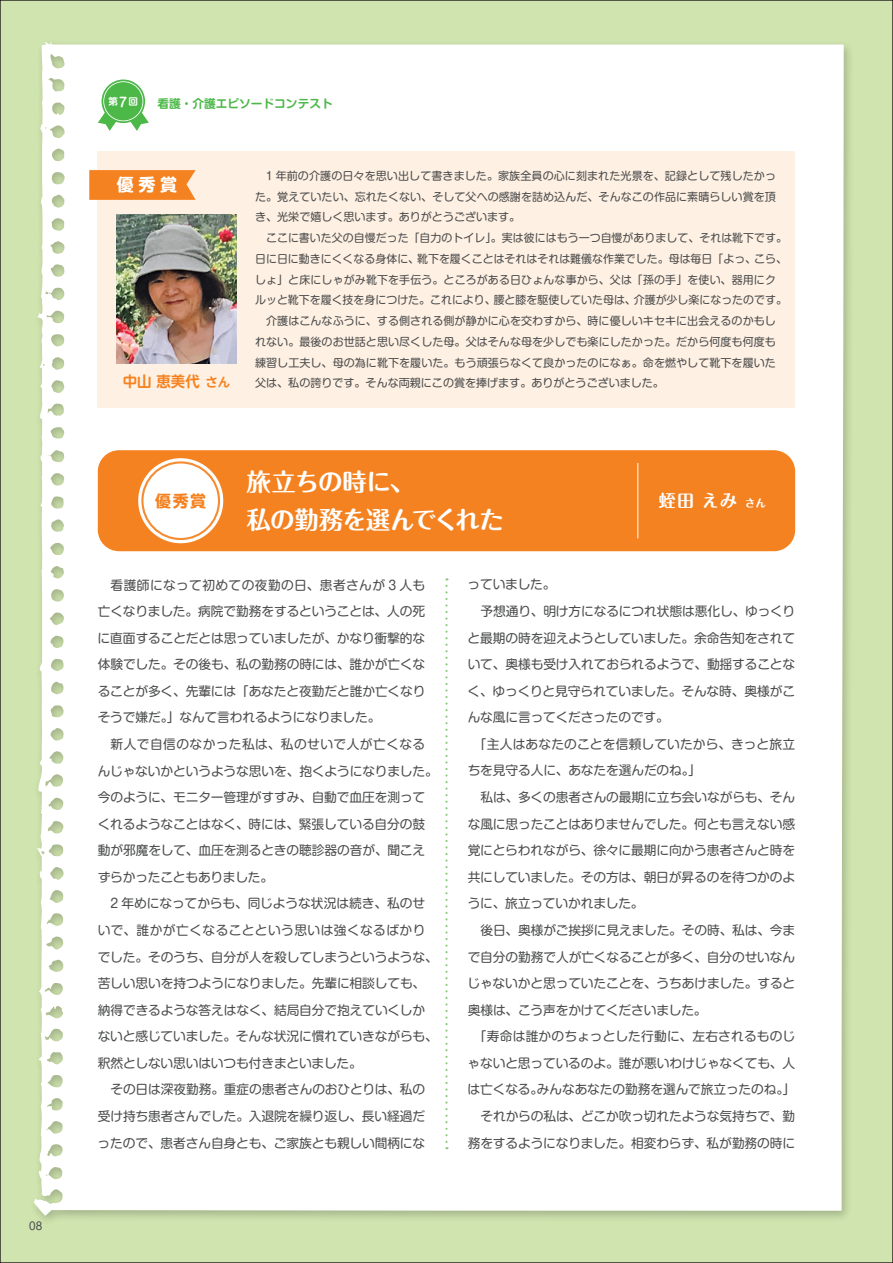
<style>
.page{position:relative;width:893px;height:1263px;background:#cfe4ae}
.page>*{position:absolute;margin:0;border:0;box-sizing:border-box;transform-origin:0 0}
.t1{font:700 24.45px/37.2px "Maru Fo Pro";letter-spacing:-.03em;color:#fff}
.t2{font:700 16.95px "Maru Fo Pro";color:#fff}
.t3{font:700 16.95px "UD Shin M Go Pr 6";color:#fff}
.t4{font:700 15.9px "Shin M Go Pr 6";color:#f58220}
.t5{font:700 14.85px "UD Shin M Go Pr 6 De";color:#f58220}
.t6{font:12.75px/26.5px "Shin M Go Pr 6";letter-spacing:-.01em;color:#4b4c4d;text-align:justify}
.t7{font:12.75px "Shin M Go Pr 6";letter-spacing:.01em;color:#4b4c4d}
.t8{font:700 11.7px "Shin M Go Pr 6 De";color:#4cb848}
.t9{font:11.1px/20.7px "Shin M Go Pr 6";letter-spacing:.005em;color:#4b4c4d;text-align:justify}
.t10{font:10.65px "Shin M Go Pr 6";color:#4b4c4d}
.t11{font:700 9.6px "Shin M Go Pr 6 De";color:#fff}
.s1{font-size:12.75px}
.s2{font-size:10.65px}
</style>
<div class="page">
<div style="left:29px;top:37px;width:826px;height:1189px;background:#231f20;opacity:.25"></div>
<div style="left:34px;top:41px;width:810px;height:1175px;background:#fff"></div>
<div style="left:102px;top:80px;width:43px;height:43px;background:#4cb848;border-radius:50%"></div>
<svg style="left:98px;top:81px;width:51px;height:50px"></svg>
<div style="left:98px;top:151px;width:697px;height:257px;background:#fef0e2"></div>
<img style="left:117px;top:214px;width:119px;height:149px">
<div style="left:98px;top:450px;width:697px;height:101px;background:#f58220;border-radius:21px"></div>
<hr style="left:637px;top:463px;width:1px;height:75px;background:#fff">
<svg style="left:89px;top:170px;width:107px;height:30px;background:#f5882a"></svg>
<svg style="left:445px;top:586px;width:3px;height:563px;background:#e9f5e7"></svg>
<div style="left:138px;top:458px;width:85px;height:85px;background:#fff;border-radius:50%"></div>
<div style="left:141px;top:461px;width:79px;height:79px;border:2px solid #f68c32;border-radius:50%"></div>
<p class="t10" style="left:29px;top:1217px;width:14px">08</p>
<p class="t11" style="left:109px;top:94px;width:31px">第<span class="s1">7</span>回</p>
<p class="t8" style="left:157px;top:94px;width:177px">看護・介護エピソードコンテスト</p>
<h2 class="t3" style="left:117px;top:170px;width:62px">優 秀 賞</h2>
<p class="t9" style="left:255px;top:165px;width:522px;text-indent:11px">1 年前の介護の日々を思い出して書きました。家族全員の心に刻まれた光景を、記録として残したかった。覚えていたい、忘れたくない、そして父への感謝を詰め込んだ、そんなこの作品に素晴らしい賞を頂き、光栄で嬉しく思います。ありがとうございます。</p>
<p class="t9" style="left:266px;top:227px;width:522px">ここに書いた父の自慢だった「自力のトイレ」。実は彼にはもう一つ自慢がありまして、それは靴下です。</p>
<p class="t9" style="left:255px;top:248px;width:533px">日に日に動きにくくなる身体に、靴下を履くことはそれはそれは難儀な作業でした。母は毎日「よっ、こら、</p>
<p class="t9" style="left:255px;top:268px;width:522px">しょ」と床にしゃがみ靴下を手伝う。ところがある日ひょんな事から、父は「孫の手」を使い、器用にク</p>
<p class="t9" style="left:255px;top:289px;width:533px">ルッと靴下を履く技を身につけた。これにより、腰と膝を駆使していた母は、介護が少し楽になったのです。</p>
<p class="t9" style="left:266px;top:310px;width:511px">介護はこんなふうに、する側される側が静かに心を交わすから、時に優しいキセキに出会えるのかもし</p>
<p class="t9" style="left:255px;top:331px;width:522px">れない。最後のお世話と思い尽くした母。父はそんな母を少しでも楽にしたかった。だから何度も何度も</p>
<p class="t9" style="left:255px;top:351px;width:522px">練習し工夫し、母の為に靴下を履いた。もう頑張らなくて良かったのになぁ。命を燃やして靴下を履いた</p>
<p class="t5" style="left:123px;top:368px;width:109px">中山 恵美代<span class="s1">さん</span></p>
<p class="t9" style="left:255px;top:372px;width:410px">父は、私の誇りです。そんな両親にこの賞を捧げます。ありがとうございました。</p>
<p class="t4" style="left:155px;top:487px;width:53px">優秀賞</p>
<h1 class="t1" style="left:247px;top:461px;width:259px">旅立ちの時に、<br>私の勤務を選んでくれた</h1>
<h2 class="t2" style="left:659px;top:487px;width:109px">蛭田 えみ <span class="s2">さん</span></h2>
<p class="t6" style="left:98px;top:571px;width:329px;text-indent:13px">看護師になって初めての夜勤の日、患者さんが 3 人も亡くなりました。病院で勤務をするということは、人の死に直面することだとは思っていましたが、かなり衝撃的な体験でした。その後も、私の勤務の時には、誰かが亡くなることが多く、先輩には「あなたと夜勤だと誰か亡くなりそうで嫌だ。」なんて言われるようになりました。</p>
<p class="t6" style="left:98px;top:730px;width:342px;text-align:left;text-indent:13px">新人で自信のなかった私は、私のせいで人が亡くなるんじゃないかというような思いを、抱くようになりました。今のように、モニター管理がすすみ、自動で血圧を測ってくれるようなことはなく、時には、緊張している自分の鼓動が邪魔をして、血圧を測るときの聴診器の音が、聞こえずらかったこともありました。</p>
<p class="t6" style="left:98px;top:890px;width:342px;text-align:left;text-indent:13px">2 年めになってからも、同じような状況は続き、私のせいで、誰かが亡くなることという思いは強くなるばかりでした。そのうち、自分が人を殺してしまうというような、苦しい思いを持つようになりました。先輩に相談しても、納得できるような答えはなく、結局自分で抱えていくしかないと感じていました。そんな状況に慣れていきながらも、釈然としない思いはいつも付きまといました。</p>
<p class="t6" style="left:98px;top:1076px;width:329px;text-indent:13px">その日は深夜勤務。重症の患者さんのおひとりは、私の受け持ち患者さんでした。入退院を繰り返し、長い経過だったので、患者さん自身とも、ご家族とも親しい間柄にな</p>
<p class="t6" style="left:468px;top:571px;width:89px">っていました。</p>
<p class="t6" style="left:480px;top:597px;width:316px">予想通り、明け方になるにつれ状態は悪化し、ゆっくり</p>
<p class="t6" style="left:468px;top:624px;width:329px">と最期の時を迎えようとしていました。余命告知をされて</p>
<p class="t6" style="left:468px;top:650px;width:329px">いて、奥様も受け入れておられるようで、動揺することな</p>
<p class="t6" style="left:468px;top:677px;width:329px">く、ゆっくりと見守られていました。そんな時、奥様がこ</p>
<p class="t6" style="left:468px;top:704px;width:203px">んな風に言ってくださったのです。</p>
<p class="t7" style="left:474px;top:734px;width:323px">「主人はあなたのことを信頼していたから、きっと旅立</p>
<p class="t6" style="left:468px;top:757px;width:235px">ちを見守る人に、あなたを選んだのね。」</p>
<p class="t6" style="left:480px;top:783px;width:316px">私は、多くの患者さんの最期に立ち会いながらも、そん</p>
<p class="t6" style="left:468px;top:810px;width:329px">な風に思ったことはありませんでした。何とも言えない感</p>
<p class="t6" style="left:468px;top:836px;width:329px">覚にとらわれながら、徐々に最期に向かう患者さんと時を</p>
<p class="t6" style="left:468px;top:863px;width:329px">共にしていました。その方は、朝日が昇るのを待つかのよ</p>
<p class="t6" style="left:468px;top:890px;width:177px">うに、旅立っていかれました。</p>
<p class="t6" style="left:480px;top:916px;width:316px">後日、奥様がご挨拶に見えました。その時、私は、今ま</p>
<p class="t6" style="left:468px;top:943px;width:329px">で自分の勤務で人が亡くなることが多く、自分のせいなん</p>
<p class="t6" style="left:468px;top:969px;width:329px">じゃないかと思っていたことを、うちあけました。すると</p>
<p class="t6" style="left:468px;top:996px;width:240px">奥様は、こう声をかけてくださいました。</p>
<p class="t7" style="left:474px;top:1026px;width:323px">「寿命は誰かのちょっとした行動に、左右されるものじ</p>
<p class="t6" style="left:468px;top:1049px;width:329px">ゃないと思っているのよ。誰が悪いわけじゃなくても、人</p>
<p class="t6" style="left:468px;top:1076px;width:329px">は亡くなる。みんなあなたの勤務を選んで旅立ったのね。」</p>
<p class="t6" style="left:480px;top:1102px;width:316px">それからの私は、どこか吹っ切れたような気持ちで、勤</p>
<p class="t6" style="left:468px;top:1129px;width:329px">務をするようになりました。相変わらず、私が勤務の時に</p>
</div>
